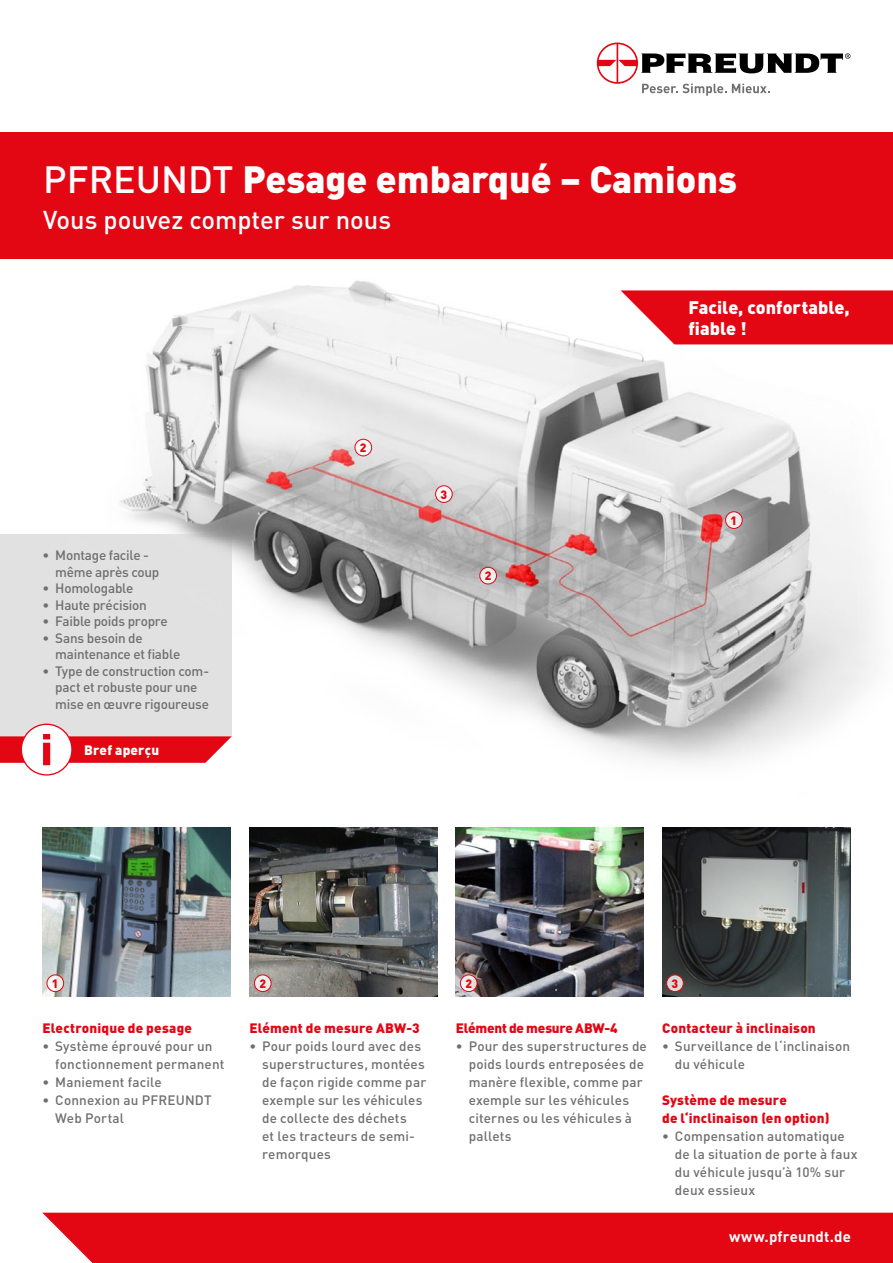
<style>
.page{position:relative;width:893px;height:1263px;background:#fff}
.page>*{position:absolute;margin:0;border:0;box-sizing:border-box;transform-origin:0 0}
.t1{font:900 37.5px "DIN";color:#fff}
.t2{font:500 25.5px "DIN";color:#fff}
.t3{font:900 18px/21px "DIN";color:#fff}
.t4{font:700 15px "DIN";letter-spacing:.01em;color:#fff}
.t5{font:500 13.5px/18px "DIN";letter-spacing:.01em;color:#706f6f}
.t6{font:500 13.5px/16.5px "DIN";letter-spacing:-.02em;color:#706f6f}
.t7{font:900 13.5px/18px "DIN";letter-spacing:.015em;color:#e30613}
.t8{font:900 13.5px "DIN";letter-spacing:-.015em;color:#e30613}
.t9{font:900 13.5px "DIN";letter-spacing:.015em;color:#fff}
.t10{font:900 12px "DIN";color:#e30613}
.s1{font-weight:500}
</style>
<div class="page">
<img style="left:249px;top:828px;width:188px;height:169px">
<svg style="left:254px;top:975px;width:17px;height:16px"></svg>
<div style="left:254px;top:975px;width:17px;height:17px;border:1px solid #e30613;border-radius:50%"></div>
<img style="left:43px;top:828px;width:187px;height:169px">
<img style="left:662px;top:828px;width:188px;height:169px">
<img style="left:0;top:280px;width:893px;height:496px">
<svg style="left:47px;top:975px;width:17px;height:16px"></svg>
<div style="left:47px;top:975px;width:17px;height:17px;border:1px solid #e30613;border-radius:50%"></div>
<svg style="left:726px;top:512px;width:16px;height:16px"></svg>
<div style="left:725px;top:512px;width:17px;height:17px;border:1px solid #e30613;border-radius:50%"></div>
<svg style="left:436px;top:486px;width:16px;height:16px"></svg>
<div style="left:435px;top:486px;width:17px;height:17px;border:1px solid #e30613;border-radius:50%"></div>
<svg style="left:480px;top:567px;width:16px;height:17px"></svg>
<div style="left:480px;top:567px;width:17px;height:17px;border:1px solid #e30613;border-radius:50%"></div>
<svg style="left:355px;top:439px;width:17px;height:17px"></svg>
<div style="left:355px;top:439px;width:17px;height:17px;border:1px solid #e30613;border-radius:50%"></div>
<img style="left:456px;top:828px;width:188px;height:169px">
<svg style="left:460px;top:975px;width:17px;height:16px"></svg>
<div style="left:460px;top:975px;width:17px;height:17px;border:1px solid #e30613;border-radius:50%"></div>
<svg style="left:667px;top:975px;width:16px;height:16px"></svg>
<div style="left:666px;top:975px;width:17px;height:17px;border:1px solid #e30613;border-radius:50%"></div>
<svg style="left:621px;top:290px;width:272px;height:54px;background:#e51f2b"></svg>
<div style="left:0;top:133px;width:893px;height:126px;background:#e30613"></div>
<div style="left:42px;top:1213px;width:851px;height:50px;background:#e30613"></div>
<svg style="left:597px;top:43px;width:253px;height:53px"></svg>
<h1 class="t1" style="left:43px;top:155px;width:695px"><span class="s1">PFREUNDT</span> Pesage embarqué – Camions</h1>
<h2 class="t2" style="left:43px;top:204px;width:349px">Vous pouvez compter sur nous</h2>
<p class="t6" style="left:55px;top:546px;width:106px;text-indent:-13px">• Montage facile - même après coup</p>
<p class="t6" style="left:43px;top:579px;width:92px">• Homologable</p>
<p class="t6" style="left:43px;top:596px;width:106px">• Haute précision</p>
<p class="t6" style="left:43px;top:612px;width:127px">• Faible poids propre</p>
<p class="t6" style="left:55px;top:629px;width:127px;text-indent:-13px">• Sans besoin de maintenance et fiable</p>
<p class="t6" style="left:55px;top:662px;width:155px;text-indent:-13px">• Type de construction com&shy;pact et robuste pour une mise en œuvre rigoureuse</p>
<p class="t9" style="left:84px;top:741px;width:77px">Bref aperçu</p>
<p class="t10" style="left:360px;top:440px;width:8px">2</p>
<p class="t10" style="left:441px;top:486px;width:8px">3</p>
<p class="t10" style="left:485px;top:568px;width:8px">2</p>
<h3 class="t3" style="left:688px;top:296px;width:163px">Facile, confortable, fiable !</h3>
<p class="t10" style="left:731px;top:512px;width:8px">1</p>
<p class="t10" style="left:52px;top:976px;width:8px">1</p>
<p class="t7" style="left:43px;top:1018px;width:151px">Electronique de pesage</p>
<p class="t5" style="left:55px;top:1036px;width:171px;text-indent:-13px">• Système éprouvé pour un fonctionnement permanent</p>
<p class="t5" style="left:43px;top:1072px;width:121px">• Maniement facile</p>
<p class="t5" style="left:55px;top:1090px;width:158px;text-indent:-13px">• Connexion au PFREUNDT<br>Web Portal</p>
<p class="t10" style="left:259px;top:976px;width:8px">2</p>
<p class="t7" style="left:249px;top:1018px;width:172px">Elément de mesure ABW-3</p>
<p class="t5" style="left:262px;top:1036px;width:166px;text-indent:-13px">• Pour poids lourd avec des superstructures, montées de façon rigide comme par exemple sur les véhicules de collecte des déchets<br>et les tracteurs de semi&shy;remorques</p>
<p class="t10" style="left:465px;top:976px;width:8px">2</p>
<p class="t10" style="left:672px;top:976px;width:8px">3</p>
<p class="t8" style="left:456px;top:1019px;width:163px">Elément de mesure ABW-4</p>
<p class="t5" style="left:469px;top:1036px;width:180px;text-indent:-13px">• Pour des superstructures de poids lourds entreposées de manère flexible, comme par exemple sur les véhicules citernes ou les véhicules à pallets</p>
<p class="t7" style="left:662px;top:1018px;width:155px">Contacteur à inclinaison</p>
<p class="t5" style="left:675px;top:1036px;width:177px;text-indent:-13px">• Surveillance de l‘inclinaison du véhicule</p>
<p class="t7" style="left:662px;top:1090px;width:169px">Système de mesure<br>de l‘inclinaison (en option)</p>
<p class="t5" style="left:675px;top:1126px;width:184px;text-indent:-13px">• Compensation automatique de la situation de porte à faux du véhicule jusqu’à 10% sur deux essieux</p>
<p class="t4" style="left:729px;top:1227px;width:123px">www.pfreundt.de</p>
</div>
